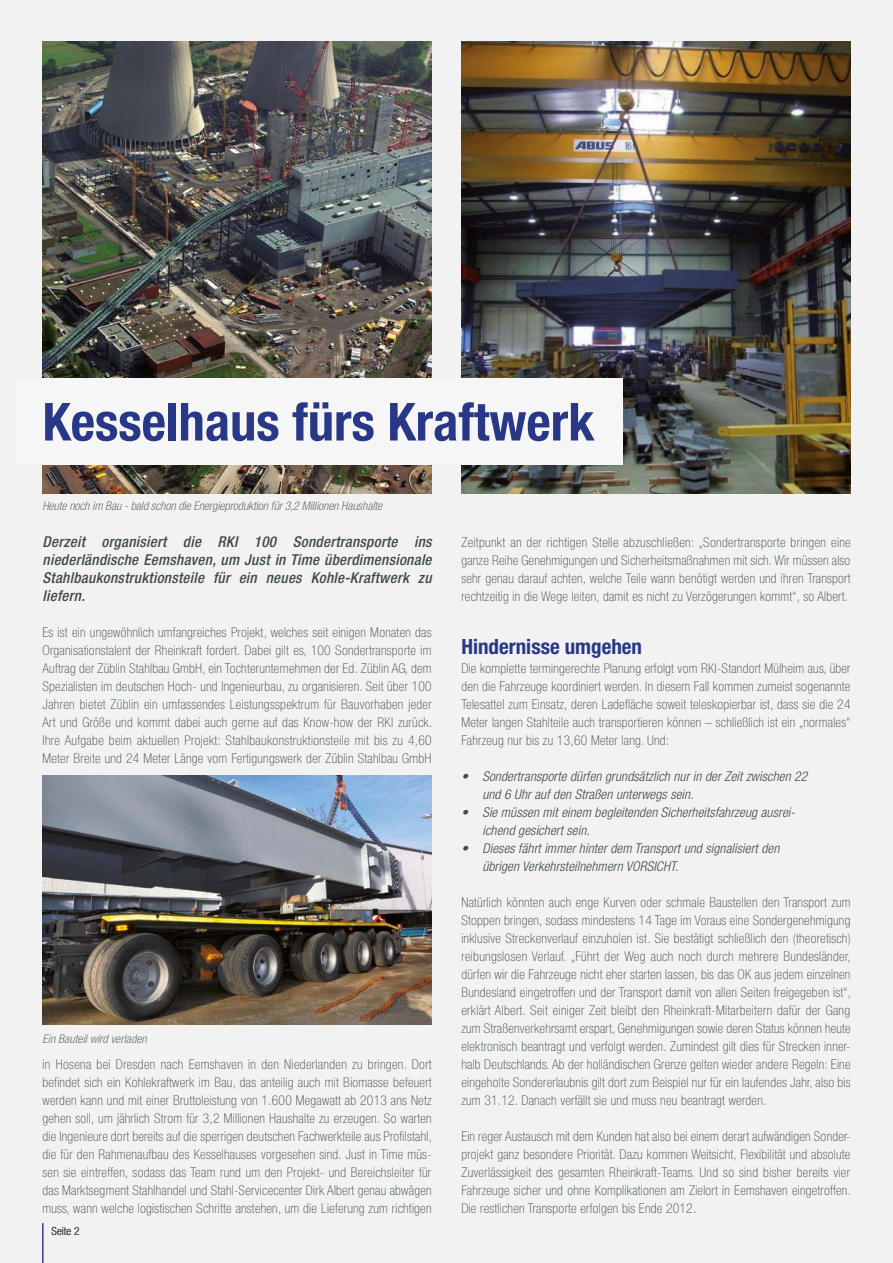
<style>
.page{position:relative;width:893px;height:1263px;background:#f2f2f2}
.page>*{position:absolute;margin:0;border:0;box-sizing:border-box;transform-origin:0 0}
.t1{font:700 condensed 52.5px "Helvetica Neue";color:#283786}
.t2{font:700 condensed 21px "Helvetica Neue";color:#283786}
.t3{font:italic 500 condensed 15px/18px "Helvetica Neue";letter-spacing:.02em;color:#3f4a4c;text-align:justify}
.t4{font:100 condensed 13.5px/18px "Helvetica Neue";letter-spacing:.02em;color:#3f4a4c;text-align:justify}
.t5{font:italic 300 condensed 13.5px/18px "Helvetica Neue";letter-spacing:.01em;color:#3f4a4c}
.t6{font:italic 300 condensed 12px "Helvetica Neue";letter-spacing:-.01em;color:#6a7377}
.t7{font:300 condensed 11.25px "Helvetica Neue";color:#3f4a4c}
</style>
<div class="page">
<img style="left:43px;top:41px;width:389px;height:452px">
<hr style="left:43px;top:1223px;width:1px;height:40px;background:#283786">
<img style="left:43px;top:775px;width:389px;height:249px">
<img style="left:461px;top:41px;width:389px;height:452px">
<div style="left:17px;top:378px;width:605px;height:87px;background:#f6f6f6"></div>
<h1 class="t1" style="left:43px;top:390px;width:553px">Kesselhaus fürs Kraftwerk</h1>
<p class="t6" style="left:43px;top:499px;width:341px">Heute noch im Bau - bald schon die Energieproduktion für 3,2 Millionen Haushalte</p>
<p class="t3" style="left:43px;top:533px;width:391px">Derzeit organisiert die RKI 100 Sondertransporte ins niederländische Eemshaven, um Just in Time überdimensionale Stahlbaukonstruktionsteile für ein neues Kohle-Kraftwerk zu liefern.</p>
<p class="t4" style="left:43px;top:623px;width:391px">Es ist ein ungewöhnlich umfangreiches Projekt, welches seit einigen Monaten das Organisationstalent der Rheinkraft fordert. Dabei gilt es, 100 Sondertransporte im Auftrag der Züblin Stahlbau GmbH, ein Tochterunternehmen der Ed. Züblin AG, dem Spezialisten im deutschen Hoch- und Ingenieurbau, zu organisieren. Seit über 100<br>Jahren bietet Züblin ein umfassendes Leistungsspektrum für Bauvorhaben jeder Art und Größe und kommt dabei auch gerne auf das Know-how der RKI zurück.<br>Ihre Aufgabe beim aktuellen Projekt: Stahlbaukonstruktionsteile mit bis zu 4,60<br>Meter Breite und 24 Meter Länge vom Fertigungswerk der Züblin Stahlbau GmbH</p>
<p class="t6" style="left:43px;top:1032px;width:106px">Ein Bauteil wird verladen</p>
<p class="t4" style="left:43px;top:1055px;width:391px">in Hosena bei Dresden nach Eemshaven in den Niederlanden zu bringen. Dort befindet sich ein Kohlekraftwerk im Bau, das anteilig auch mit Biomasse befeuert werden kann und mit einer Bruttoleistung von 1.600 Megawatt ab 2013 ans Netz gehen soll, um jährlich Strom für 3,2 Millionen Haushalte zu erzeugen. So warten die Ingenieure dort bereits auf die sperrigen deutschen Fachwerkteile aus Profilstahl, die für den Rahmenaufbau des Kesselhauses vorgesehen sind. Just in Time müs&shy;sen sie eintreffen, sodass das Team rund um den Projekt- und Bereichsleiter für das Marktsegment Stahlhandel und Stahl-Servicecenter Dirk Albert genau abwägen muss, wann welche logistischen Schritte anstehen, um die Lieferung zum richtigen</p>
<p class="t7" style="left:52px;top:1225px;width:30px">Seite 2</p>
<p class="t4" style="left:461px;top:533px;width:391px">Zeitpunkt an der richtigen Stelle abzuschließen: „Sondertransporte bringen eine ganze Reihe Genehmigungen und Sicherheitsmaßnahmen mit sich. Wir müssen also sehr genau darauf achten, welche Teile wann benötigt werden und ihren Transport rechtzeitig in die Wege leiten, damit es nicht zu Verzögerungen kommt“, so Albert.</p>
<h2 class="t2" style="left:461px;top:633px;width:182px">Hindernisse umgehen</h2>
<p class="t4" style="left:461px;top:659px;width:391px">Die komplette termingerechte Planung erfolgt vom RKI-Standort Mülheim aus, über den die Fahrzeuge koordiniert werden. In diesem Fall kommen zumeist sogenannte Telesattel zum Einsatz, deren Ladefläche soweit teleskopierbar ist, dass sie die 24<br>Meter langen Stahlteile auch transportieren können – schließlich ist ein „normales“ Fahrzeug nur bis zu 13,60 Meter lang. Und:</p>
<p class="t5" style="left:482px;top:767px;width:326px;text-indent:-21px">• Sondertransporte dürfen grundsätzlich nur in der Zeit zwischen 22 und 6 Uhr auf den Straßen unterwegs sein.</p>
<p class="t5" style="left:482px;top:803px;width:314px;text-indent:-21px">• Sie müssen mit einem begleitenden Sicherheitsfahrzeug ausrei&shy;ichend gesichert sein.</p>
<p class="t5" style="left:482px;top:839px;width:299px;text-indent:-21px">• Dieses fährt immer hinter dem Transport und signalisiert den übrigen Verkehrsteilnehmern VORSICHT.</p>
<p class="t4" style="left:461px;top:893px;width:391px">Natürlich könnten auch enge Kurven oder schmale Baustellen den Transport zum Stoppen bringen, sodass mindestens 14 Tage im Voraus eine Sondergenehmigung inklusive Streckenverlauf einzuholen ist. Sie bestätigt schließlich den (theoretisch) reibungslosen Verlauf. „Führt der Weg auch noch durch mehrere Bundesländer, dürfen wir die Fahrzeuge nicht eher starten lassen, bis das OK aus jedem einzelnen Bundesland eingetroffen und der Transport damit von allen Seiten freigegeben ist“, erklärt Albert. Seit einiger Zeit bleibt den Rheinkraft-Mitarbeitern dafür der Gang zum Straßenverkehrsamt erspart, Genehmigungen sowie deren Status können heute elektronisch beantragt und verfolgt werden. Zumindest gilt dies für Strecken inner&shy;halb Deutschlands. Ab der holländischen Grenze gelten wieder andere Regeln: Eine eingeholte Sondererlaubnis gilt dort zum Beispiel nur für ein laufendes Jahr, also bis zum 31.12. Danach verfällt sie und muss neu beantragt werden.</p>
<p class="t4" style="left:461px;top:1127px;width:391px">Ein reger Austausch mit dem Kunden hat also bei einem derart aufwändigen Sonder&shy;projekt ganz besondere Priorität. Dazu kommen Weitsicht, Flexibilität und absolute Zuverlässigkeit des gesamten Rheinkraft-Teams. Und so sind bisher bereits vier Fahrzeuge sicher und ohne Komplikationen am Zielort in Eemshaven eingetroffen.<br>Die restlichen Transporte erfolgen bis Ende 2012.</p>
</div>
